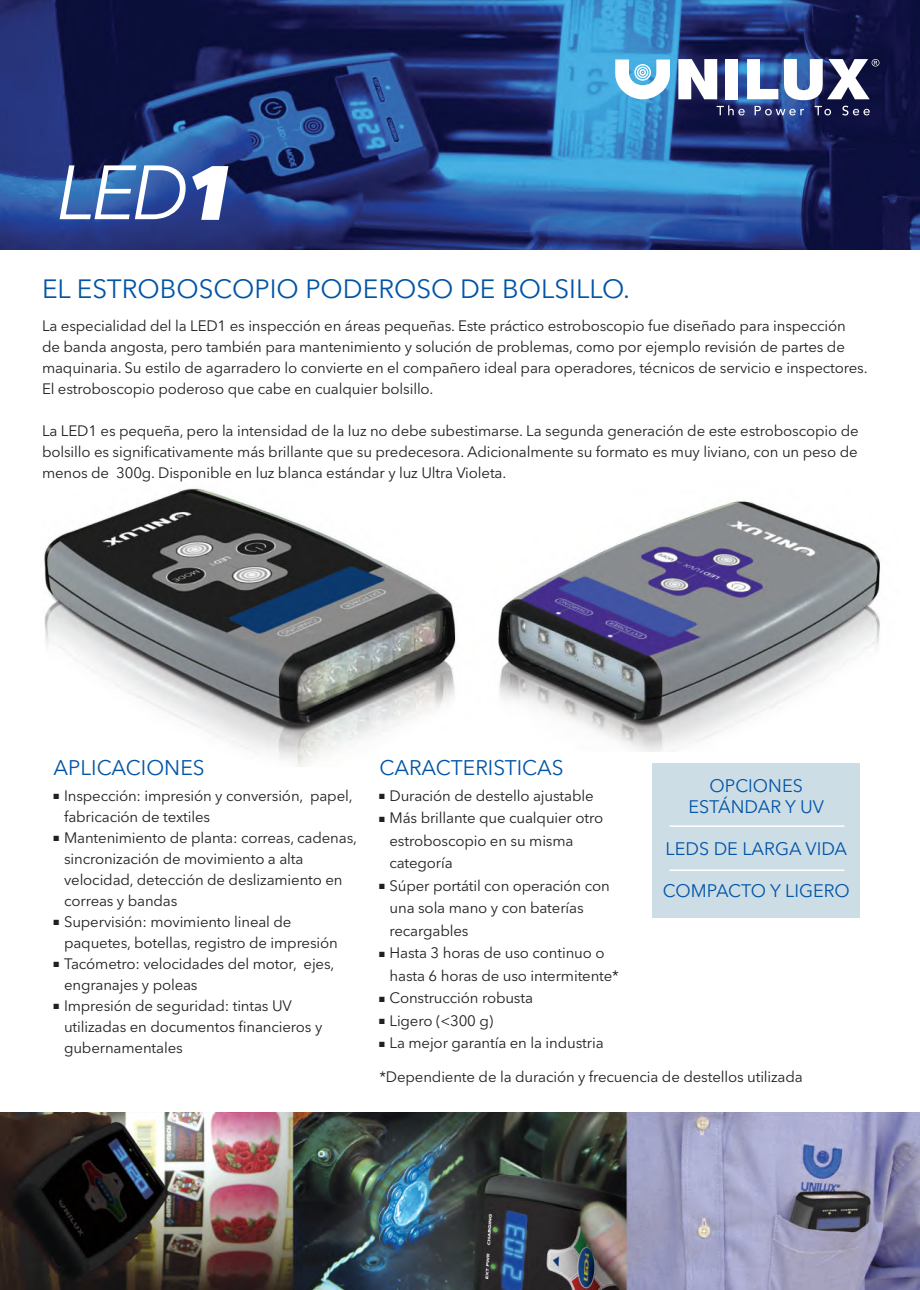
<style>
.page{position:relative;width:920px;height:1290px;background:#fff}
.page>*{position:absolute;margin:0;border:0;box-sizing:border-box;transform-origin:0 0}
.Headline{font:26.25px "Avenir Next LT Pro";color:#0154a6}
.Subhead{font:21px "Avenir Next LT Pro";color:#0154a6}
.Subhead-2{font:18px/21px "Avenir Next LT Pro";color:#0154a6;text-align:center}
.body{font:15px/21px "Avenir Next LT Pro";letter-spacing:-.01em;color:#231f20}
</style>
<div class="page">
<img style="left:0;top:1112px;width:920px;height:178px">
<img style="left:498px;top:501px;width:382px;height:250px">
<img style="left:44px;top:488px;width:412px;height:279px">
<img style="left:0;top:0;width:920px;height:250px">
<div style="left:652px;top:763px;width:207px;height:155px;background:#cddde6"></div>
<svg style="left:615px;top:59px;width:55px;height:40px"></svg>
<svg style="left:678px;top:59px;width:39px;height:40px"></svg>
<div style="left:725px;top:59px;width:13px;height:40px;background:#fff"></div>
<svg style="left:747px;top:59px;width:31px;height:40px"></svg>
<svg style="left:784px;top:59px;width:95px;height:41px"></svg>
<svg style="left:717px;top:105px;width:28px;height:10px"></svg>
<svg style="left:755px;top:106px;width:49px;height:9px"></svg>
<svg style="left:815px;top:106px;width:16px;height:9px"></svg>
<svg style="left:842px;top:106px;width:28px;height:10px"></svg>
<svg style="left:192px;top:166px;width:36px;height:54px"></svg>
<svg style="left:60px;top:165px;width:126px;height:54px"></svg>
<hr style="left:669px;top:825px;width:175px;height:2px;background:#fff">
<hr style="left:669px;top:869px;width:175px;height:2px;background:#fff">
<p class="Headline" style="left:42px;top:273px;width:589px">EL ESTROBOSCOPIO PODEROSO DE BOLSILLO.</p>
<p class="body" style="left:42px;top:316px;width:827px">La especialidad del la LED1 es inspección en áreas pequeñas. Este práctico estroboscopio fue diseñado para inspección<br>de banda angosta, pero también para mantenimiento y solución de problemas, como por ejemplo revisión de partes de maquinaria. Su estilo de agarradero lo convierte en el compañero ideal para operadores, técnicos de servicio e inspectores.</p>
<p class="body" style="left:42px;top:379px;width:393px">El estroboscopio poderoso que cabe en cualquier bolsillo.</p>
<p class="body" style="left:42px;top:421px;width:818px;text-align:justify">La LED1 es pequeña, pero la intensidad de la luz no debe subestimarse. La segunda generación de este estroboscopio de bolsillo es significativamente más brillante que su predecesora. Adicionalmente su formato es muy liviano, con un peso de menos de 300g. Disponible en luz blanca estándar y luz Ultra Violeta.</p>
<p class="Subhead" style="left:54px;top:755px;width:152px">APLICACIONES</p>
<p class="body" style="left:64px;top:785px;width:290px;text-indent:-10px">■ Inspección: impresión y conversión, papel, fabricación de textiles</p>
<p class="body" style="left:64px;top:827px;width:295px;text-indent:-10px">■ Mantenimiento de planta: correas, cadenas, sincronización de movimiento a alta velocidad, detección de deslizamiento en correas y bandas</p>
<p class="body" style="left:64px;top:911px;width:275px;text-indent:-10px">■ Supervisión: movimiento lineal de paquetes, botellas, registro de impresión</p>
<p class="body" style="left:64px;top:953px;width:272px;text-indent:-10px">■ Tacómetro: velocidades del motor, ejes, engranajes y poleas</p>
<p class="body" style="left:64px;top:995px;width:260px;text-indent:-10px">■ Impresión de seguridad: tintas UV utilizadas en documentos financieros y gubernamentales</p>
<p class="Subhead" style="left:379px;top:755px;width:186px">CARACTERISTICAS</p>
<p class="body" style="left:379px;top:785px;width:216px">■ Duración de destello ajustable</p>
<p class="body" style="left:390px;top:807px;width:215px;line-height:22.5px;text-indent:-10px">■ Más brillante que cualquier otro estroboscopio en su misma categoría</p>
<p class="body" style="left:390px;top:874px;width:222px;line-height:22.5px;text-indent:-10px">■ Súper portátil con operación con una sola mano y con baterías recargables</p>
<p class="body" style="left:390px;top:942px;width:231px;line-height:22.5px;text-indent:-10px">■ Hasta 3 horas de uso continuo o hasta 6 horas de uso intermitente*</p>
<p class="body" style="left:379px;top:987px;width:156px">■ Construcción robusta</p>
<p class="body" style="left:379px;top:1010px;width:116px">■ Ligero (&lt;300 g)</p>
<p class="body" style="left:379px;top:1032px;width:226px">■ La mejor garantía en la industria</p>
<p class="Subhead-2" style="left:689px;top:775px;width:137px">OPCIONES<br>ESTÁNDAR Y UV</p>
<p class="Subhead-2" style="left:666px;top:838px;width:183px">LEDS DE LARGA VIDA</p>
<p class="Subhead-2" style="left:663px;top:880px;width:189px">COMPACTO Y LIGERO</p>
<p class="body" style="left:379px;top:1066px;width:425px">*Dependiente de la duración y frecuencia de destellos utilizada</p>
</div>
